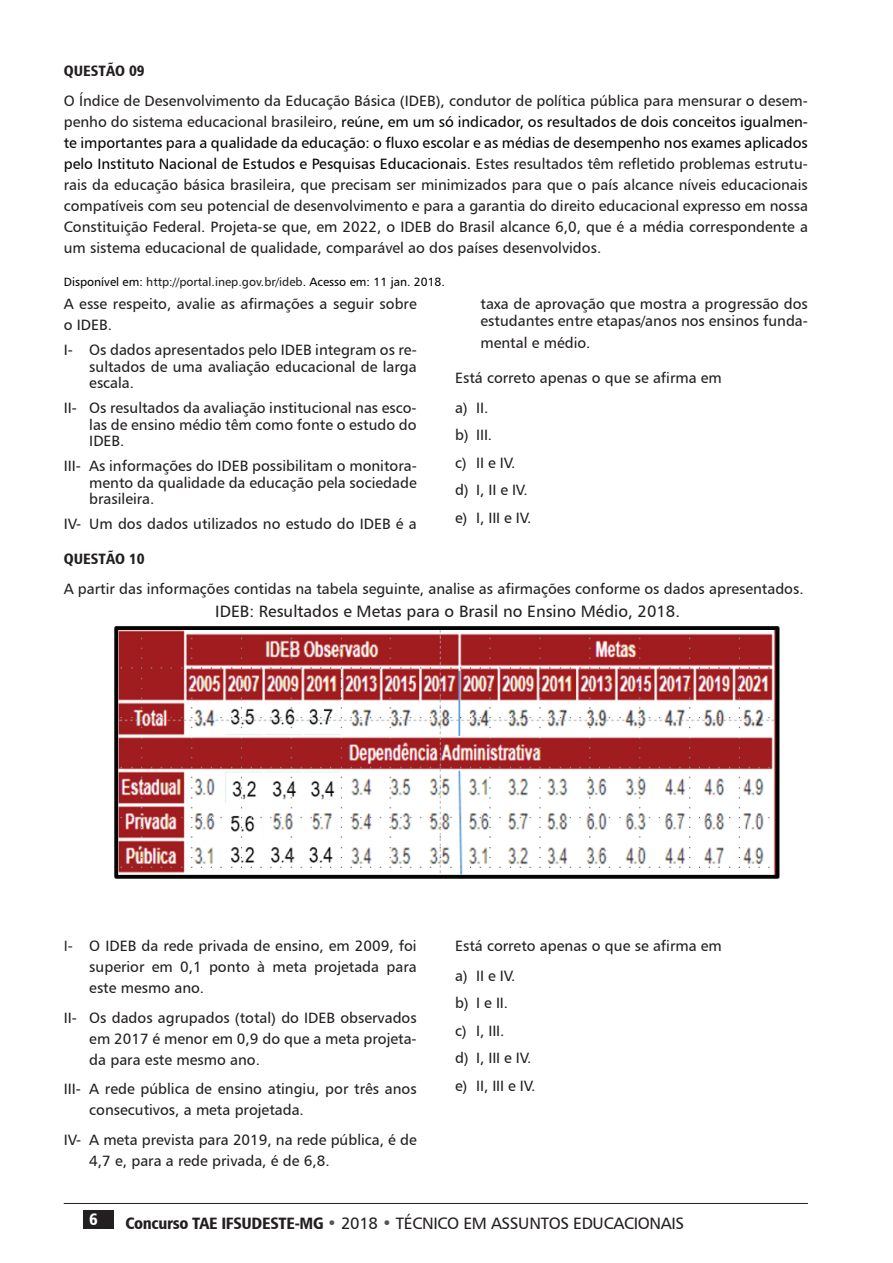
<style>
.page{position:relative;width:893px;height:1263px;background:#fff}
.page>*{position:absolute;margin:0;border:0;box-sizing:border-box;transform-origin:0 0}
.t1{font:16.5px "Humanist 777 BT Roman B";letter-spacing:-.02em;color:#231f20}
.t2{font:16.5px "Humanist 777 BT Roman B";color:#231f20}
.t3{font:16.5px "Humanist 777 BT Black Condensed B";color:#fff}
.t4{font:15px/21px "Humanist 777 BT Roman B";color:#231f20}
.t5{font:15px "Humanist 777 BT Black Condensed B";color:#231f20}
.t6{font:12px "Humanist 777 BT Roman B";color:#040503}
.s1{color:#040503}
.s2{color:#231f20}
.s3{color:#313232}
.s4{font-family:"Humanist 777 BT Black Condensed B"}
.s5{color:#57585a}
</style>
<div class="page">
<hr style="left:64px;top:1203px;width:744px;height:1px;background:#231f20">
<div style="left:83px;top:1210px;width:31px;height:18px;background:#231f20"></div>
<img style="left:114px;top:626px;width:666px;height:253px">
<p class="t5" style="left:64px;top:62px;width:82px">QUESTÃO 09</p>
<p class="t4" style="left:64px;top:90px;width:746px;text-align:justify">O Índice de Desenvolvimento da Educação Básica (IDEB), condutor de política pública para mensurar o desem&shy;penho do sistema educacional brasileiro, <span class="s1">reúne, em um só indicador, os resultados de dois conceitos igualmen&shy;te importantes para a qualidade da educação: o fluxo escolar e as médias de desempenho nos exames aplicados pelo Instituto Nacional de Estudos e Pesquisas Educacionais.</span> Estes resultados têm refletido problemas estrutu&shy;rais da educação básica brasileira, que precisam ser minimizados para que o país alcance níveis educacionais compatíveis com seu potencial de desenvolvimento e para a garantia do direito educacional expresso em nossa Constituição Federal. Projeta-se que, em 2022, o IDEB do Brasil alcance 6,0, que é a média correspondente a um sistema educacional de qualidade, comparável ao dos países desenvolvidos.</p>
<p class="t6" style="left:64px;top:274px;width:383px">Disponível em: <span class="s2">http://portal.inep.gov.br/ideb</span>. Acesso em: 11 jan. 2018.</p>
<p class="t4" style="left:64px;top:293px;width:354px">A esse respeito, avalie as afirmações a seguir sobre o IDEB.</p>
<p class="t4" style="left:89px;top:341px;width:329px;line-height:16.5px;text-align:justify;text-indent:-26px">I- Os dados apresentados pelo IDEB integram os re&shy;sultados de uma avaliação educacional de larga escala.</p>
<p class="t4" style="left:89px;top:399px;width:329px;line-height:16.5px;text-align:justify;text-indent:-26px">II- Os resultados da avaliação institucional nas esco&shy;las de ensino médio têm como fonte o estudo do IDEB.</p>
<p class="t4" style="left:89px;top:457px;width:329px;line-height:16.5px;text-align:justify;text-indent:-26px">III- As informações do IDEB possibilitam o monitora&shy;mento da qualidade da educação pela sociedade brasileira.</p>
<p class="t4" style="left:64px;top:513px;width:354px">IV- Um dos dados utilizados no estudo do IDEB é a</p>
<p class="t4" style="left:480px;top:295px;width:329px;line-height:16.5px">taxa de aprovação que mostra a progressão dos estudantes entre etapas/anos nos ensinos funda-</p>
<p class="t4" style="left:480px;top:332px;width:112px">mental e médio.</p>
<p class="t4" style="left:455px;top:363px;width:268px;line-height:29.7px">Está correto apenas o que se afirma em a) II.</p>
<p class="t4" style="left:455px;top:421px;width:78px;line-height:27.5px">b) III.<br>c) II e IV. d) I, II e IV. e) I, III e IV.</p>
<p class="t5" style="left:64px;top:549px;width:82px">QUESTÃO 10</p>
<p class="t4" style="left:64px;top:578px;width:741px">A partir das informações contidas na tabela seguinte, analise as afirmações conforme os dados apresentados.</p>
<p class="t2" style="left:215px;top:601px;width:466px">IDEB: Resultados e Metas para o Brasil no Ensino Médio, 2018.</p>
<p class="t4" style="left:89px;top:935px;width:329px;text-align:justify;text-indent:-26px"><span class="s3">I-</span> O IDEB da rede privada de ensino, em 2009, foi superior em 0,1 ponto à meta projetada para este mesmo ano.</p>
<p class="t4" style="left:89px;top:1007px;width:329px;text-align:justify;text-indent:-26px">II- Os dados agrupados (total) do IDEB observados em 2017 é menor em 0,9 do que a meta projeta&shy;da para este mesmo ano.</p>
<p class="t4" style="left:89px;top:1078px;width:329px;text-indent:-26px">III- A rede pública de ensino atingiu, por três anos consecutivos, a meta projetada.</p>
<p class="t4" style="left:89px;top:1129px;width:329px;text-indent:-26px">IV- A meta prevista para 2019, na rede pública, é de<br>4,7 e, para a rede privada, é de 6,8.</p>
<p class="t4" style="left:455px;top:931px;width:268px;line-height:29.7px">Está correto apenas o que se afirma em a) II e IV.</p>
<p class="t4" style="left:455px;top:989px;width:82px;line-height:27.5px">b) I e II.<br>c) I, III.<br>d) I, III e IV. e) II, III e IV.</p>
<p class="t3" style="left:89px;top:1209px;width:10px">6</p>
<p class="t1" style="left:125px;top:1213px;width:560px"><span class="s4">Concurso TAE IFSUDESTE-MG</span> <span class="s5">•</span> 2018 <span class="s5">•</span> TÉCNICO EM ASSUNTOS EDUCACIONAIS</p>
</div>
